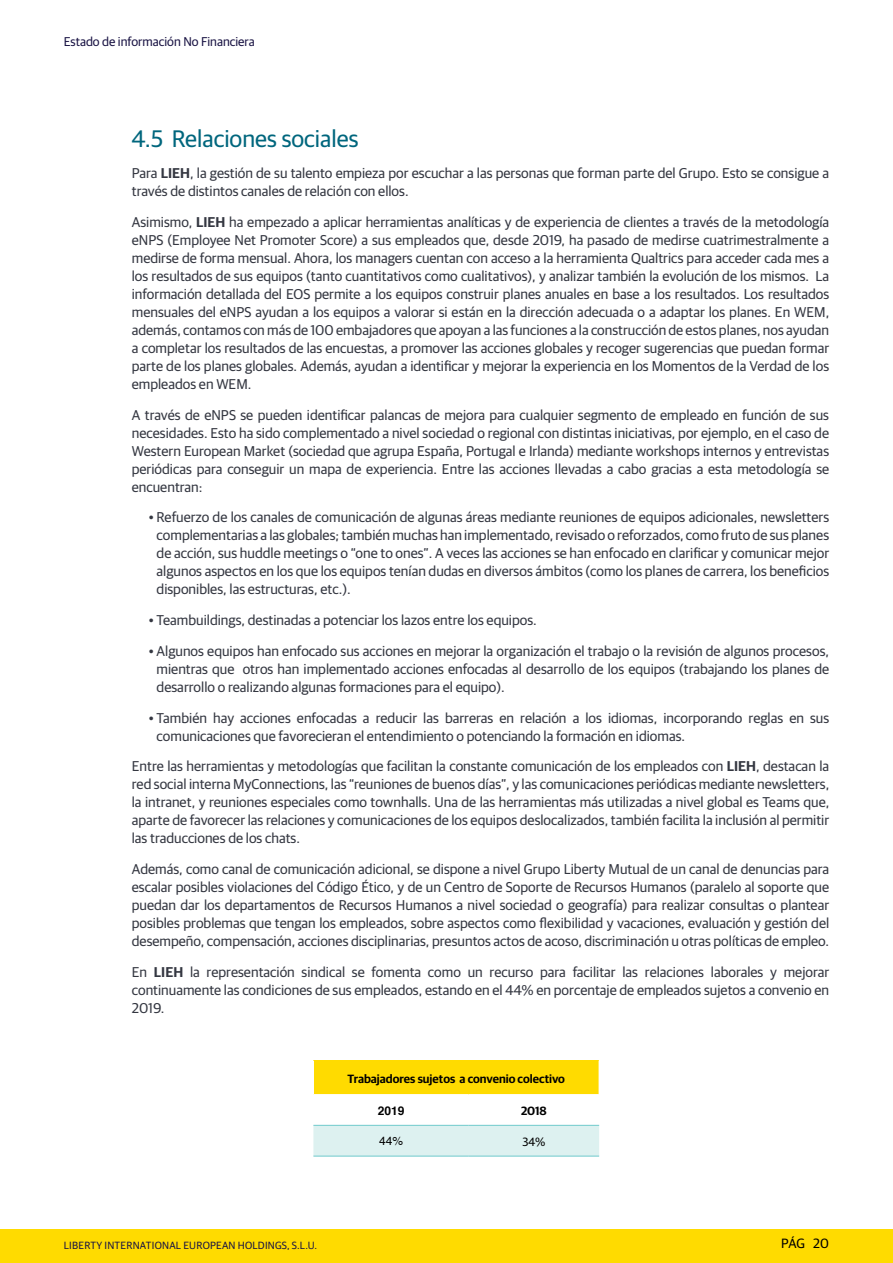
<style>
.page{position:relative;width:893px;height:1263px;background:#fff}
.page>*{position:absolute;margin:0;border:0;box-sizing:border-box;transform-origin:0 0}
.t1{font:24px "Guardian Sans";color:#00667d}
.t2{font:14.25px/18px "Guardian Sans";color:#343741;text-align:justify}
.t3{font:13.5px "Guardian Sans";color:#000}
.t4{font:12.75px "Guardian Sans";color:#1a1444}
.t5{font:600 12px "Guardian Sans";color:#000}
.t6{font:700 12px "Helvetica";color:#000}
.t7{font:12px "Helvetica";color:#000}
.t8{font:12px "Guardian Sans";color:#000}
.t9{font:10.5px "Guardian Sans";letter-spacing:.02em;color:#1a1444}
.s1{font-weight:600}
</style>
<div class="page">
<div style="left:0;top:1229px;width:893px;height:34px;background:#ffdb00"></div>
<div style="left:313px;top:1060px;width:286px;height:34px;background:#ffdb00"></div>
<div style="left:313px;top:1126px;width:286px;height:29px;background:#ddf1f0"></div>
<hr style="left:313px;top:1125px;width:156px;height:1px;background:#7ecfd1">
<hr style="left:469px;top:1125px;width:130px;height:1px;background:#7ecfd1">
<hr style="left:313px;top:1155px;width:156px;height:2px;background:#7ecfd1">
<hr style="left:469px;top:1155px;width:130px;height:2px;background:#7ecfd1">
<hr style="left:313px;top:1060px;width:1px;height:34px;background:#fff">
<p class="t4" style="left:64px;top:32px;width:192px">Estado de información No Financiera</p>
<h1 class="t1" style="left:132px;top:122px;width:228px">4.5 Relaciones sociales</h1>
<p class="t2" style="left:132px;top:163px;width:699px">Para <span class="s1">LIEH</span>, la gestión de su talento empieza por escuchar a las personas que forman parte del Grupo. Esto se consigue a través de distintos canales de relación con ellos.</p>
<p class="t2" style="left:132px;top:212px;width:699px">Asimismo, <span class="s1">LIEH</span> ha empezado a aplicar herramientas analíticas y de experiencia de clientes a través de la metodología eNPS (Employee Net Promoter Score) a sus empleados que, desde 2019, ha pasado de medirse cuatrimestralmente a medirse de forma mensual. Ahora, los managers cuentan con acceso a la herramienta Qualtrics para acceder cada mes a los resultados de sus equipos (tanto cuantitativos como cualitativos), y analizar también la evolución de los mismos. La información detallada del EOS permite a los equipos construir planes anuales en base a los resultados. Los resultados mensuales del eNPS ayudan a los equipos a valorar si están en la dirección adecuada o a adaptar los planes. En WEM, además, contamos con más de 100 embajadores que apoyan a las funciones a la construcción de estos planes, nos ayudan a completar los resultados de las encuestas, a promover las acciones globales y recoger sugerencias que puedan formar parte de los planes globales. Además, ayudan a identificar y mejorar la experiencia en los Momentos de la Verdad de los empleados en WEM.</p>
<p class="t2" style="left:132px;top:404px;width:699px">A través de eNPS se pueden identificar palancas de mejora para cualquier segmento de empleado en función de sus necesidades. Esto ha sido complementado a nivel sociedad o regional con distintas iniciativas, por ejemplo, en el caso de Western European Market (sociedad que agrupa España, Portugal e Irlanda) mediante workshops internos y entrevistas periódicas para conseguir un mapa de experiencia. Entre las acciones llevadas a cabo gracias a esta metodología se encuentran:</p>
<p class="t2" style="left:157px;top:507px;width:674px;text-indent:-8px">• Refuerzo de los canales de comunicación de algunas áreas mediante reuniones de equipos adicionales, newsletters complementarias a las globales; también muchas han implementado, revisado o reforzados, como fruto de sus planes de acción, sus huddle meetings o “one to ones”. A veces las acciones se han enfocado en clarificar y comunicar mejor algunos aspectos en los que los equipos tenían dudas en diversos ámbitos (como los planes de carrera, los beneficios disponibles, las estructuras, etc.).</p>
<p class="t2" style="left:149px;top:610px;width:389px">• Teambuildings, destinadas a potenciar los lazos entre los equipos.</p>
<p class="t2" style="left:157px;top:641px;width:674px;text-indent:-8px">• Algunos equipos han enfocado sus acciones en mejorar la organización el trabajo o la revisión de algunos procesos, mientras que otros han implementado acciones enfocadas al desarrollo de los equipos (trabajando los planes de desarrollo o realizando algunas formaciones para el equipo).</p>
<p class="t2" style="left:157px;top:707px;width:674px;text-indent:-8px">• También hay acciones enfocadas a reducir las barreras en relación a los idiomas, incorporando reglas en sus comunicaciones que favorecieran el entendimiento o potenciando la formación en idiomas.</p>
<p class="t2" style="left:132px;top:756px;width:699px">Entre las herramientas y metodologías que facilitan la constante comunicación de los empleados con <span class="s1">LIEH</span>, destacan la red social interna MyConnections, las “reuniones de buenos días”, y las comunicaciones periódicas mediante newsletters, la intranet, y reuniones especiales como townhalls. Una de las herramientas más utilizadas a nivel global es Teams que, aparte de favorecer las relaciones y comunicaciones de los equipos deslocalizados, también facilita la inclusión al permitir las traducciones de los chats.</p>
<p class="t2" style="left:132px;top:859px;width:699px">Además, como canal de comunicación adicional, se dispone a nivel Grupo Liberty Mutual de un canal de denuncias para escalar posibles violaciones del Código Ético, y de un Centro de Soporte de Recursos Humanos (paralelo al soporte que puedan dar los departamentos de Recursos Humanos a nivel sociedad o geografía) para realizar consultas o plantear posibles problemas que tengan los empleados, sobre aspectos como flexibilidad y vacaciones, evaluación y gestión del desempeño, compensación, acciones disciplinarias, presuntos actos de acoso, discriminación u otras políticas de empleo.</p>
<p class="t2" style="left:132px;top:962px;width:699px">En <span class="s1">LIEH</span> la representación sindical se fomenta como un recurso para facilitar las relaciones laborales y mejorar continuamente las condiciones de sus empleados, estando en el 44% en porcentaje de empleados sujetos a convenio en 2019.</p>
<p class="t5" style="left:347px;top:1069px;width:219px">Trabajadores sujetos a convenio colectivo</p>
<p class="t6" style="left:378px;top:1100px;width:28px">2019</p>
<p class="t5" style="left:521px;top:1102px;width:27px">2018</p>
<p class="t7" style="left:379px;top:1132px;width:26px">44%</p>
<p class="t8" style="left:522px;top:1133px;width:24px">34%</p>
<p class="t9" style="left:64px;top:1237px;width:255px">LIBERTY INTERNATIONAL EUROPEAN HOLDINGS, S.L.U.</p>
<p class="t3" style="left:781px;top:1234px;width:49px">PÁG 20</p>
</div>
